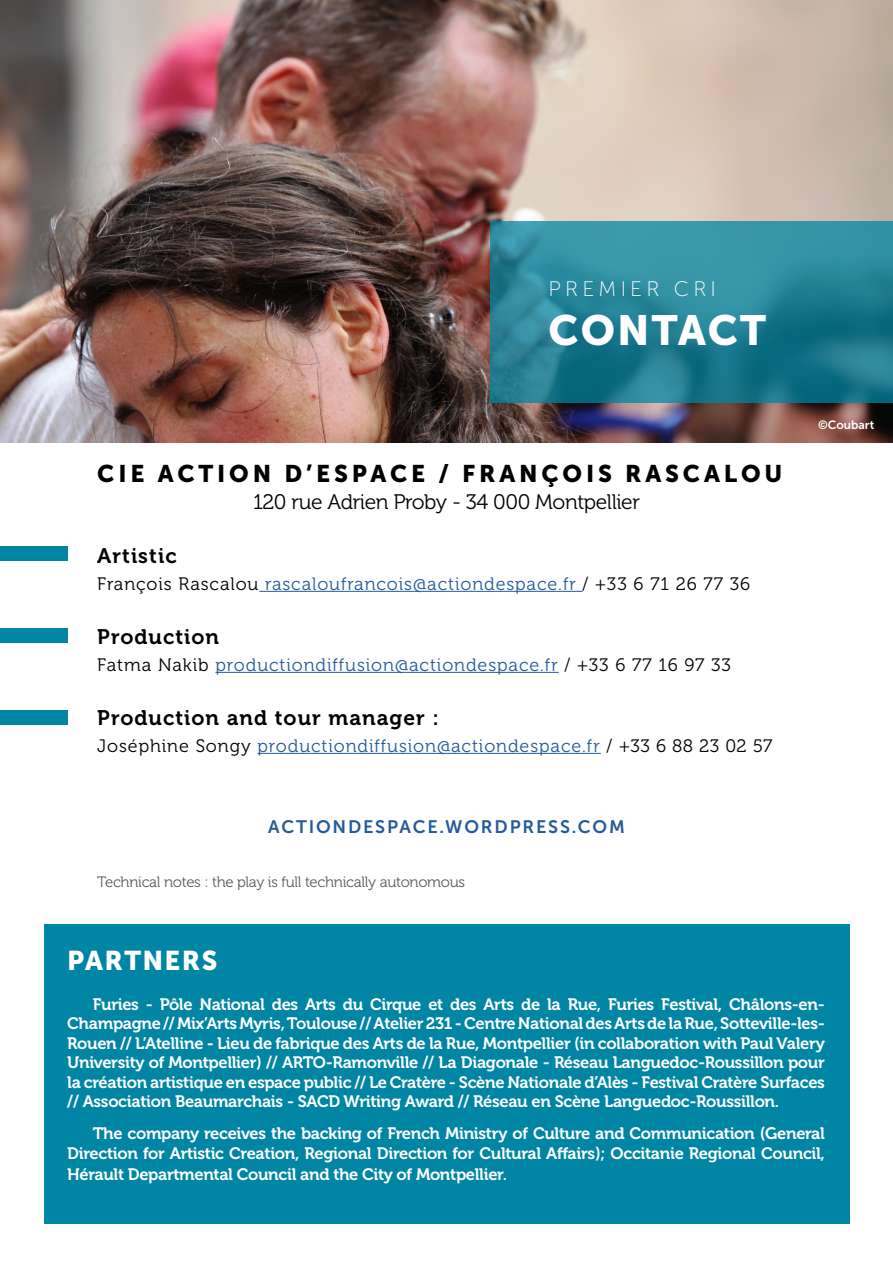
<style>
.page{position:relative;width:893px;height:1263px;background:#fff}
.page>*{position:absolute;margin:0;border:0;box-sizing:border-box;transform-origin:0 0}
.t1{font:42px "Museo Sans 900";letter-spacing:.05em;color:#fff}
.t2{font:27px "Museo Sans 900";letter-spacing:.05em;color:#fff}
.t3{font:24px "Museo Sans 900";letter-spacing:.16em;color:#000}
.t4{font:21px "Museo 700";letter-spacing:.05em;color:#000}
.t5{font:21px "Museo 300";letter-spacing:-.02em;color:#000}
.t6{font:21px "Museo Sans 100";letter-spacing:.2em;color:#fff}
.t7{font:18px "Museo 300";letter-spacing:.05em;color:#265a9b}
.t8{font:18px "Museo Sans 700";letter-spacing:.1em;color:#265a9b}
.t9{font:16.5px/19.5px "Museo 700";letter-spacing:-.02em;color:#fff;text-align:justify}
.t10{font:15px "Museo 300";letter-spacing:-.02em;color:#5c5c5b}
.t11{font:12px "Museo Sans 700";color:#fff}
.s1{color:#000}
</style>
<div class="page">
<img style="left:0;top:0;width:893px;height:442px">
<svg style="left:490px;top:221px;width:403px;height:182px"></svg>
<hr style="left:259px;top:591px;width:324px;height:1px;background:#265a9b">
<hr style="left:215px;top:672px;width:344px;height:1px;background:#265a9b">
<hr style="left:257px;top:753px;width:344px;height:1px;background:#265a9b">
<div style="left:0;top:546px;width:67px;height:14px;background:#0086a4"></div>
<div style="left:0;top:628px;width:67px;height:15px;background:#0086a4"></div>
<div style="left:44px;top:925px;width:805px;height:299px;background:#0086a4"></div>
<div style="left:0;top:711px;width:67px;height:14px;background:#0086a4"></div>
<p class="t6" style="left:549px;top:277px;width:169px">PREMIER CRI</p>
<h1 class="t1" style="left:549px;top:307px;width:219px">CONTACT</h1>
<h3 class="t3" style="left:97px;top:459px;width:687px">CIE ACTION D’ESPACE / FRANÇOIS RASCALOU</h3>
<p class="t5" style="left:253px;top:490px;width:388px">120 rue Adrien Proby - 34 000 Montpellier</p>
<p class="t4" style="left:97px;top:544px;width:81px">Artistic</p>
<p class="t7" style="left:97px;top:574px;width:654px"><span class="s1">François Rascalou</span> rascaloufrancois@actiondespace.fr <span class="s1">/ +33 6 71 26 77 36</span></p>
<p class="t4" style="left:97px;top:625px;width:123px">Production</p>
<p class="t7" style="left:97px;top:655px;width:635px"><span class="s1">Fatma Nakib</span> productiondiffusion@actiondespace.fr <span class="s1">/ +33 6 77 16 97 33</span></p>
<p class="t4" style="left:97px;top:706px;width:343px">Production and tour manager :</p>
<p class="t7" style="left:97px;top:736px;width:677px"><span class="s1">Joséphine Songy</span> productiondiffusion@actiondespace.fr <span class="s1">/ +33 6 88 23 02 57</span></p>
<p class="t8" style="left:268px;top:816px;width:358px">ACTIONDESPACE.WORDPRESS.COM</p>
<p class="t10" style="left:97px;top:873px;width:369px">Technical notes : the play is full technically autonomous</p>
<h2 class="t2" style="left:67px;top:945px;width:152px">PARTNERS</h2>
<p class="t11" style="left:818px;top:418px;width:58px">©Coubart</p>
<p class="t9" style="left:67px;top:994px;width:759px;text-indent:26px">Furies - Pôle National des Arts du Cirque et des Arts de la Rue, Furies Festival, Châlons-en-Champagne // Mix’Arts Myris, Toulouse // Atelier 231 - Centre National des Arts de la Rue, Sotteville-les-Rouen // L’Atelline - Lieu de fabrique des Arts de la Rue, Montpellier (in collaboration with Paul Valery University of Montpellier) // ARTO-Ramonville // La Diagonale - Réseau Languedoc-Roussillon pour la création artistique en espace public // Le Cratère - Scène Nationale d’Alès - Festival Cratère Surfaces // Association Beaumarchais - SACD Writing Award // Réseau en Scène Languedoc-Roussillon.</p>
<p class="t9" style="left:67px;top:1124px;width:759px;text-align:right">The company receives the backing of French Ministry of Culture and Communication (General<br>Direction for Artistic Creation, Regional Direction for Cultural Affairs); Occitanie Regional Council,</p>
<p class="t9" style="left:67px;top:1164px;width:441px">Hérault Departmental Council and the City of Montpellier.</p>
</div>
